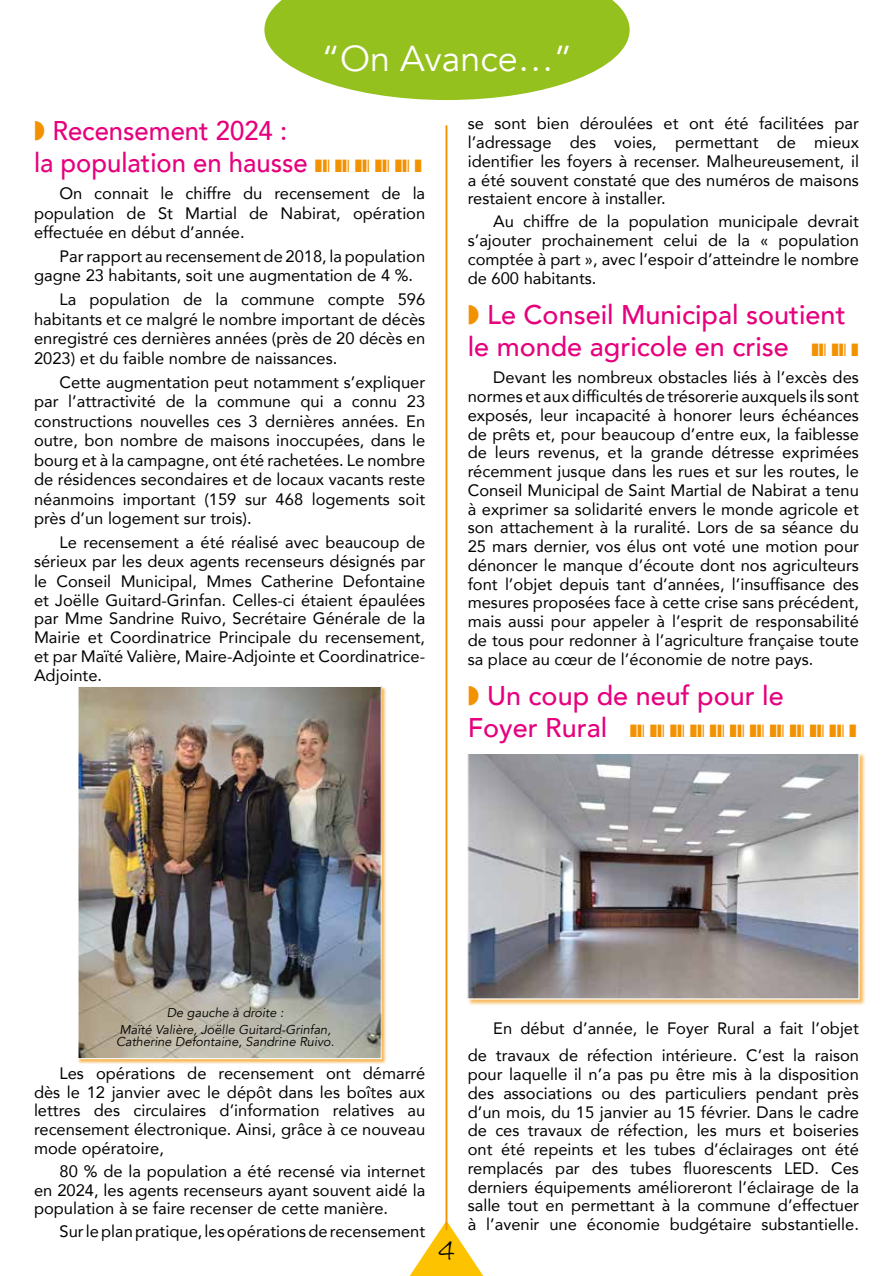
<style>
.page{position:relative;width:893px;height:1276px;background:#fff}
.page>*{position:absolute;margin:0;border:0;box-sizing:border-box;transform-origin:0 0}
.t1{font:36px "Avenir";color:#fff}
.t2{font:500 27px/32.4px "Avenir";color:#e6007d}
.t3{font:500 27px/32.4px "Avenir";color:#e6007d;scale:.95 1}
.t4{font:300 21px "Noteworthy";color:#000}
.t5{font:16.5px/18.8px "Avenir";color:#000;text-align:justify}
.t6{font:italic 12.75px/16px "Avenir";color:#000;text-align:center}
.s1{color:#f39200}
</style>
<div class="page">
<svg style="left:410px;top:1220px;width:73px;height:56px"></svg>
<svg style="left:264px;top:0;width:366px;height:100px"></svg>
<hr style="left:446px;top:125px;width:1px;height:1104px;background:#f39200">
<div style="left:78px;top:686px;width:308px;height:378px;background:#f39200;opacity:.63"></div>
<img style="left:80px;top:688px;width:300px;height:369px">
<div style="left:78px;top:686px;width:304px;height:373px;border:1px solid #fff"></div>
<div style="left:467px;top:752px;width:400px;height:254px;background:#f39200;opacity:.63"></div>
<img style="left:469px;top:755px;width:388px;height:242px">
<div style="left:467px;top:753px;width:392px;height:246px;border:1px solid #fff"></div>
<h1 class="t1" style="left:322px;top:37px;width:252px">“On Avance…”</h1>
<h2 class="t3" style="left:34px;top:113px;width:410px"><span class="s1">◗</span> Recensement 2024 :<br>la population en hausse <span class="s1">❚❙❘</span> <span class="s1">❚❙❘</span> <span class="s1">❚❙❘</span> <span class="s1">❚❙❘</span> <span class="s1">❚❙❘</span> <span class="s1">❚</span></h2>
<p class="t5" style="left:34px;top:183px;width:393px;line-height:19.5px;text-indent:26px">On connait le chiffre du recensement de la population de St Martial de Nabirat, opération effectuée en début d’année.</p>
<p class="t5" style="left:34px;top:246px;width:393px;line-height:19.5px;text-indent:26px">Par rapport au recensement de 2018, la population gagne 23 habitants, soit une augmentation de 4 %.</p>
<p class="t5" style="left:34px;top:289px;width:393px;line-height:19.5px;text-indent:26px">La population de la commune compte 596 habitants et ce malgré le nombre important de décès enregistré ces dernières années (près de 20 décès en 2023) et du faible nombre de naissances.</p>
<p class="t5" style="left:34px;top:371px;width:393px;line-height:19.5px;text-indent:26px">Cette augmentation peut notamment s’expliquer par l’attractivité de la commune qui a connu 23 constructions nouvelles ces 3 dernières années. En outre, bon nombre de maisons inoccupées, dans le bourg et à la campagne, ont été rachetées. Le nombre de résidences secondaires et de locaux vacants reste néanmoins important (159 sur 468 logements soit près d’un logement sur trois).</p>
<p class="t5" style="left:34px;top:532px;width:393px;text-indent:26px">Le recensement a été réalisé avec beaucoup de sérieux par les deux agents recenseurs désignés par le Conseil Municipal, Mmes Catherine Defontaine et Joëlle Guitard-Grinfan. Celles-ci étaient épaulées par Mme Sandrine Ruivo, Secrétaire Générale de la Mairie et Coordinatrice Principale du recensement, et par Maïté Valière, Maire-Adjointe et Coordinatrice-Adjointe.</p>
<p class="t5" style="left:468px;top:114px;width:393px">se sont bien déroulées et ont été facilitées par l’adressage des voies, permettant de mieux identifier les foyers à recenser. Malheureusement, il a été souvent constaté que des numéros de maisons restaient encore à installer.</p>
<p class="t5" style="left:468px;top:212px;width:393px;text-indent:26px">Au chiffre de la population municipale devrait s’ajouter prochainement celui de la « population comptée à part », avec l’espoir d’atteindre le nombre de 600 habitants.</p>
<h2 class="t2" style="left:468px;top:297px;width:392px"><span class="s1">◗</span> Le Conseil Municipal soutient le monde agricole en crise <span class="s1">❚❙❘</span> <span class="s1">❚❙❘</span> <span class="s1">❚</span></h2>
<p class="t5" style="left:468px;top:368px;width:393px;text-indent:26px">Devant les nombreux obstacles liés à l’excès des normes et aux difficultés de trésorerie auxquels ils sont exposés, leur incapacité à honorer leurs échéances de prêts et, pour beaucoup d’entre eux, la faiblesse de leurs revenus, et la grande détresse exprimées récemment jusque dans les rues et sur les routes, le Conseil Municipal de Saint Martial de Nabirat a tenu à exprimer sa solidarité envers le monde agricole et son attachement à la ruralité. Lors de sa séance du 25 mars dernier, vos élus ont voté une motion pour dénoncer le manque d’écoute dont nos agriculteurs font l’objet depuis tant d’années, l’insuffisance des mesures proposées face à cette crise sans précédent, mais aussi pour appeler à l’esprit de responsabilité de tous pour redonner à l’agriculture française toute sa place au cœur de l’économie de notre pays.</p>
<h2 class="t2" style="left:468px;top:678px;width:390px"><span class="s1">◗</span> Un coup de neuf pour le<br>Foyer Rural <span class="s1">❚❙❘</span> <span class="s1">❚❙❘</span> <span class="s1">❚❙❘</span> <span class="s1">❚❙❘</span> <span class="s1">❚❙❘</span> <span class="s1">❚❙❘</span> <span class="s1">❚❙❘</span> <span class="s1">❚❙❘</span> <span class="s1">❚❙❘</span> <span class="s1">❚❙❘</span> <span class="s1">❚❙❘</span> <span class="s1">❚</span></h2>
<p class="t6" style="left:119px;top:1005px;width:213px">De gauche à droite :<br>Maïté Valière, Joëlle Guitard-Grinfan,</p>
<p class="t6" style="left:116px;top:1034px;width:220px">Catherine Defontaine, Sandrine Ruivo.</p>
<p class="t5" style="left:34px;top:1063px;width:393px;text-indent:26px">Les opérations de recensement ont démarré dès le 12 janvier avec le dépôt dans les boîtes aux lettres des circulaires d’information relatives au recensement électronique. Ainsi, grâce à ce nouveau mode opératoire,</p>
<p class="t5" style="left:34px;top:1161px;width:393px;text-indent:26px">80 % de la population a été recensé via internet en 2024, les agents recenseurs ayant souvent aidé la population à se faire recenser de cette manière.</p>
<p class="t5" style="left:60px;top:1221px;width:367px">Sur le plan pratique, les opérations de recensement</p>
<p class="t4" style="left:438px;top:1232px;width:18px">4</p>
<p class="t5" style="left:468px;top:1014px;width:393px;line-height:27px;text-align:right">En début d’année, le Foyer Rural a fait l’objet<br>de travaux de réfection intérieure. C’est la raison</p>
<p class="t5" style="left:468px;top:1064px;width:393px">pour laquelle il n’a pas pu être mis à la disposition des associations ou des particuliers pendant près d’un mois, du 15 janvier au 15 février. Dans le cadre de ces travaux de réfection, les murs et boiseries ont été repeints et les tubes d’éclairages ont été remplacés par des tubes fluorescents LED. Ces derniers équipements amélioreront l’éclairage de la salle tout en permettant à la commune d’effectuer à l’avenir une économie budgétaire substantielle.</p>
</div>
